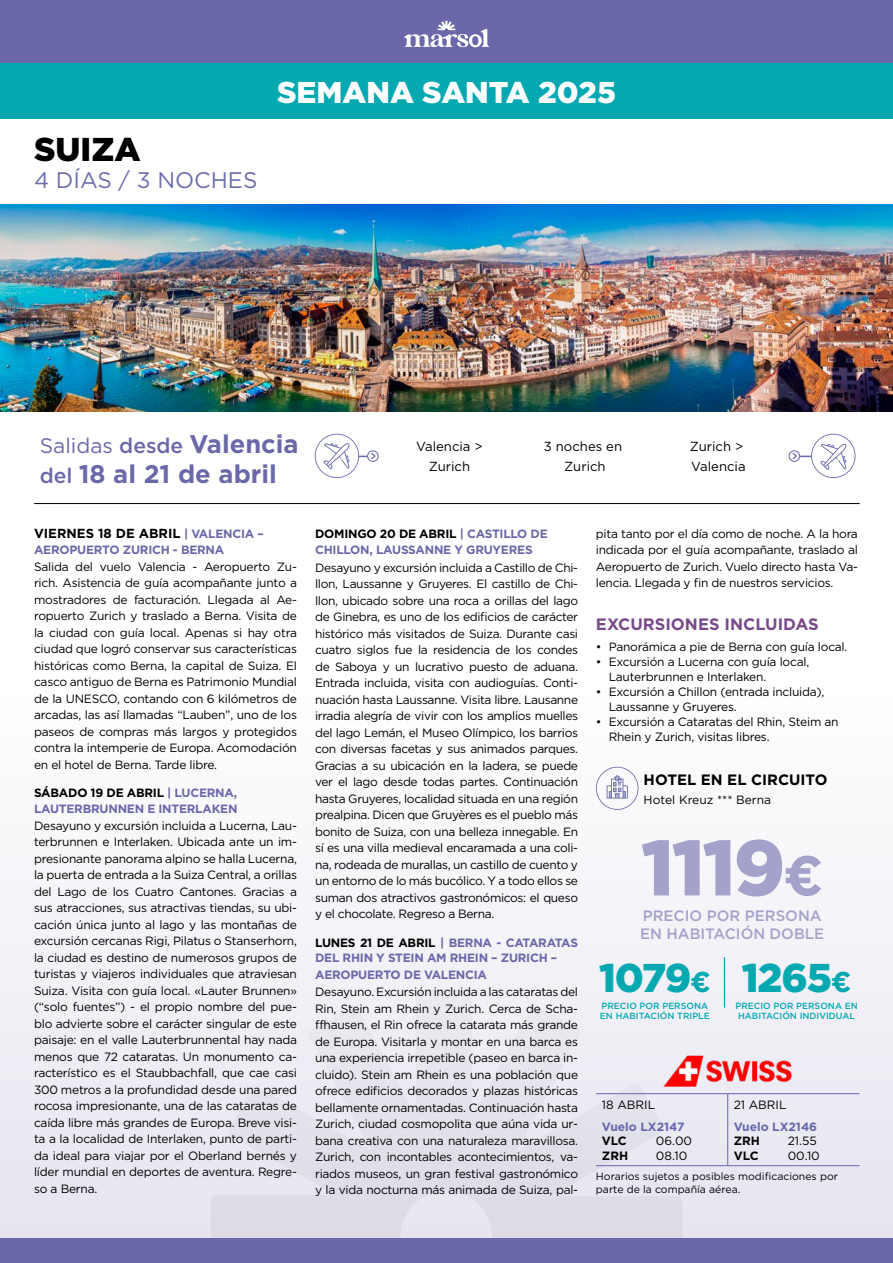
<style>
.page{position:relative;width:893px;height:1263px;background:#fff}
.page>*{position:absolute;margin:0;border:0;box-sizing:border-box;transform-origin:0 0}
.t1{font:900 78.45px "Gotham";color:#a4a2cb}
.t2{font:900 40.05px "Gotham";letter-spacing:-.03em;color:#04a8b1}
.t3{font:900 33px "Gotham";color:#000}
.t4{font:900 30px "Gotham";color:#fff}
.t5{font:700 25.5px/30.6px "Gotham";color:#6b68a9}
.t6{font:22.5px "Gotham";color:#6a6dac}
.t7{font:700 16.5px "Gotham";color:#794a8a}
.t8{font:500 15px/18px "Gotham";color:#a4a2cb}
.t9{font:700 15px "Gotham";color:#000}
.t10{font:13.2px/20px "Gotham";color:#000;text-align:center}
.t11{font:700 13.2px "Gotham";color:#000}
.t12{font:12px/16.5px "Gotham";letter-spacing:-.02em;color:#000;text-align:justify}
.t13{font:700 12px/16.2px "Gotham";letter-spacing:-.02em;color:#6b68a9}
.t14{font:700 12px "Gotham";color:#6666af}
.t15{font:12px "Gotham";color:#000}
.t16{font:700 12px "Gotham";color:#000}
.t17{font:10.5px/12.6px "Gotham";color:#000}
.t18{font:500 9px/10.2px "Gotham";color:#04a8b1}
.s1{font-weight:400;font-size:21px}
.s2{font-weight:500;font-size:21px}
.s3{font-size:12px;color:#6b68a9}
.s4{color:#000}
.s5{font-weight:700;font-size:56.1px}
.s6{font-weight:700;font-size:28.65px}
</style>
<div class="page">
<div style="left:0;top:683px;width:893px;height:580px;background:linear-gradient(to bottom,#fffffe,#e5e4ef)"></div>
<svg style="left:211px;top:989px;width:471px;height:250px;background:#e5e5ee"></svg>
<div style="left:0;top:0;width:893px;height:64px;background:#6b68a9"></div>
<svg style="left:404px;top:21px;width:85px;height:26px"></svg>
<div style="left:0;top:64px;width:893px;height:55px;background:#04a8b1"></div>
<div style="left:0;top:1239px;width:893px;height:24px;background:#6b68a9"></div>
<hr style="left:326px;top:456px;width:44px;height:1px;background:#6a6dac">
<hr style="left:34px;top:503px;width:825px;height:1px;background:#000">
<img style="left:0;top:204px;width:893px;height:208px">
<hr style="left:799px;top:456px;width:56px;height:1px;background:#6a6dac">
<hr style="left:596px;top:1093px;width:132px;height:1px;background:#6666af">
<hr style="left:728px;top:1093px;width:131px;height:1px;background:#6666af">
<svg style="left:727px;top:1094px;width:1px;height:21px"></svg>
<hr style="left:727px;top:1115px;width:1px;height:50px;background:#6666af">
<hr style="left:596px;top:1165px;width:132px;height:1px;background:#6666af">
<hr style="left:728px;top:1165px;width:131px;height:1px;background:#6666af">
<img style="left:662px;top:1055px;width:131px;height:31px">
<svg style="left:596px;top:767px;width:42px;height:43px"></svg>
<hr style="left:724px;top:957px;width:1px;height:50px;background:#04a8b1">
<svg style="left:315px;top:434px;width:44px;height:44px"></svg>
<svg style="left:367px;top:450px;width:433px;height:12px"></svg>
<svg style="left:811px;top:434px;width:44px;height:44px"></svg>
<h3 class="t3" style="left:34px;top:126px;width:108px">SUIZA</h3>
<h3 class="t6" style="left:34px;top:165px;width:225px">4 DÍAS / 3 NOCHES</h3>
<h3 class="t4" style="left:277px;top:72px;width:340px">SEMANA SANTA 2025</h3>
<h3 class="t5" style="left:40px;top:428px;width:260px"><span class="s1">Salidas</span> <span class="s2">desde</span> Valencia <span class="s2">del</span> 18 al 21 de abril</h3>
<p class="t11" style="left:34px;top:525px;width:231px">VIERNES 18 DE ABRIL <span class="s3">| VALENCIA –</span></p>
<p class="t13" style="left:34px;top:542px;width:192px">AEROPUERTO ZURICH - BERNA</p>
<p class="t12" style="left:34px;top:558px;width:265px">Salida del vuelo Valencia - Aeropuerto Zu&shy;rich. Asistencia de guía acompañante junto a mostradores de facturación. Llegada al Ae&shy;ropuerto Zurich y traslado a Berna. Visita de la ciudad con guía local. Apenas si hay otra ciudad que logró conservar sus características históricas como Berna, la capital de Suiza. El casco antiguo de Berna es Patrimonio Mundial de la UNESCO, contando con 6 kilómetros de arcadas, las así llamadas “Lauben”, uno de los paseos de compras más largos y protegidos contra la intemperie de Europa. Acomodación en el hotel de Berna. Tarde libre.</p>
<p class="t13" style="left:34px;top:785px;width:205px;line-height:15.8px"><span class="s4">SÁBADO 19 DE ABRIL</span> | LUCERNA,<br>LAUTERBRUNNEN E INTERLAKEN</p>
<p class="t12" style="left:34px;top:817px;width:265px">Desayuno y excursión incluida a Lucerna, Lau&shy;terbrunnen e Interlaken. Ubicada ante un im&shy;presionante panorama alpino se halla Lucerna, la puerta de entrada a la Suiza Central, a orillas del Lago de los Cuatro Cantones. Gracias a sus atracciones, sus atractivas tiendas, su ubi&shy;cación única junto al lago y las montañas de excursión cercanas Rigi, Pilatus o Stanserhorn, la ciudad es destino de numerosos grupos de turistas y viajeros individuales que atraviesan Suiza. Visita con guía local. «Lauter Brunnen» (“solo fuentes”) - el propio nombre del pue&shy;blo advierte sobre el carácter singular de este paisaje: en el valle Lauterbrunnental hay nada menos que 72 cataratas. Un monumento ca&shy;racterístico es el Staubbachfall, que cae casi 300 metros a la profundidad desde una pared rocosa impresionante, una de las cataratas de caída libre más grandes de Europa. Breve visi&shy;ta a la localidad de Interlaken, punto de parti&shy;da ideal para viajar por el Oberland bernés y líder mundial en deportes de aventura. Regre&shy;so a Berna.</p>
<p class="t10" style="left:416px;top:436px;width:68px">Valencia &gt;<br>Zurich</p>
<p class="t10" style="left:544px;top:436px;width:80px">3 noches en<br>Zurich</p>
<p class="t10" style="left:690px;top:436px;width:57px;text-align:left">Zurich &gt;<br>Valencia</p>
<p class="t13" style="left:315px;top:525px;width:234px;line-height:16.6px"><span class="s4">DOMINGO 20 DE ABRIL</span> | CASTILLO DE<br>CHILLON, LAUSSANNE Y GRUYERES</p>
<p class="t12" style="left:315px;top:559px;width:265px">Desayuno y excursión incluida a Castillo de Chi&shy;llon, Laussanne y Gruyeres. El castillo de Chi&shy;llon, ubicado sobre una roca a orillas del lago de Ginebra, es uno de los edificios de carácter histórico más visitados de Suiza. Durante casi cuatro siglos fue la residencia de los condes de Saboya y un lucrativo puesto de aduana.<br>Entrada incluida, visita con audioguías. Conti&shy;nuación hasta Laussanne. Visita libre. Lausanne irradia alegría de vivir con los amplios muelles del lago Lemán, el Museo Olímpico, los barrios con diversas facetas y sus animados parques.<br>Gracias a su ubicación en la ladera, se puede ver el lago desde todas partes. Continuación hasta Gruyeres, localidad situada en una región prealpina. Dicen que Gruyères es el pueblo más bonito de Suiza, con una belleza innegable. En sí es una villa medieval encaramada a una coli&shy;na, rodeada de murallas, un castillo de cuento y un entorno de lo más bucólico. Y a todo ellos se suman dos atractivos gastronómicos: el queso y el chocolate. Regreso a Berna.</p>
<p class="t13" style="left:315px;top:934px;width:264px"><span class="s4">LUNES 21 DE ABRIL</span> | BERNA - CATARATAS<br>DEL RHIN Y STEIN AM RHEIN – ZURICH –<br>AEROPUERTO DE VALENCIA</p>
<p class="t12" style="left:315px;top:983px;width:265px">Desayuno. Excursión incluida a las cataratas del Rin, Stein am Rhein y Zurich. Cerca de Scha&shy;ffhausen, el Rin ofrece la catarata más grande de Europa. Visitarla y montar en una barca es una experiencia irrepetible (paseo en barca in&shy;cluido). Stein am Rhein es una población que ofrece edificios decorados y plazas históricas bellamente ornamentadas. Continuación hasta Zurich, ciudad cosmopolita que aúna vida ur&shy;bana creativa con una naturaleza maravillosa.<br>Zurich, con incontables acontecimientos, va&shy;riados museos, un gran festival gastronómico y la vida nocturna más animada de Suiza, pal-</p>
<p class="t12" style="left:596px;top:525px;width:263px">pita tanto por el día como de noche. A la hora indicada por el guía acompañante, traslado al Aeropuerto de Zurich. Vuelo directo hasta Va&shy;lencia. Llegada y fin de nuestros servicios.</p>
<h3 class="t7" style="left:596px;top:613px;width:224px">EXCURSIONES INCLUIDAS</h3>
<p class="t12" style="left:596px;top:639px;width:253px">• Panorámica a pie de Berna con guía local.</p>
<p class="t12" style="left:609px;top:654px;width:202px;line-height:15px;text-indent:-13px">• Excursión a Lucerna con guía local,<br>Lauterbrunnen e Interlaken.</p>
<p class="t12" style="left:609px;top:684px;width:217px;line-height:15px;text-indent:-13px">• Excursión a Chillon (entrada incluida),<br>Laussanne y Gruyeres.</p>
<p class="t12" style="left:609px;top:714px;width:231px;line-height:15px;text-indent:-13px">• Excursión a Cataratas del Rhin, Steim an<br>Rhein y Zurich, visitas libres.</p>
<p class="t9" style="left:644px;top:770px;width:185px">HOTEL EN EL CIRCUITO</p>
<p class="t15" style="left:644px;top:792px;width:129px">Hotel Kreuz *** Berna</p>
<h1 class="t1" style="left:641px;top:814px;width:184px">1119<span class="s5">€</span></h1>
<p class="t8" style="left:640px;top:906px;width:185px">PRECIO POR PERSONA<br>EN HABITACIÓN DOBLE</p>
<h2 class="t2" style="left:599px;top:950px;width:113px">1079<span class="s6">€</span></h2>
<p class="t18" style="left:600px;top:1001px;width:111px">PRECIO POR PERSONA<br>EN HABITACIÓN TRIPLE</p>
<h2 class="t2" style="left:742px;top:950px;width:111px">1265<span class="s6">€</span></h2>
<p class="t18" style="left:735px;top:1001px;width:124px;text-align:center">PRECIO POR PERSONA EN<br>HABITACIÓN INDIVIDUAL</p>
<p class="t12" style="left:602px;top:1096px;width:55px">18 ABRIL</p>
<p class="t12" style="left:734px;top:1096px;width:54px">21 ABRIL</p>
<p class="t14" style="left:602px;top:1119px;width:84px">Vuelo LX2147</p>
<p class="t16" style="left:602px;top:1133px;width:26px">VLC</p>
<p class="t12" style="left:656px;top:1132px;width:38px">06.00</p>
<p class="t16" style="left:602px;top:1147px;width:28px">ZRH</p>
<p class="t12" style="left:656px;top:1147px;width:33px">08.10</p>
<p class="t14" style="left:734px;top:1119px;width:85px">Vuelo LX2146</p>
<p class="t16" style="left:734px;top:1133px;width:28px">ZRH</p>
<p class="t12" style="left:788px;top:1132px;width:31px">21.55</p>
<p class="t16" style="left:734px;top:1147px;width:26px">VLC</p>
<p class="t12" style="left:788px;top:1147px;width:34px">00.10</p>
<p class="t17" style="left:596px;top:1170px;width:244px">Horarios sujetos a posibles modificaciones por parte de la compañía aérea.</p>
</div>
